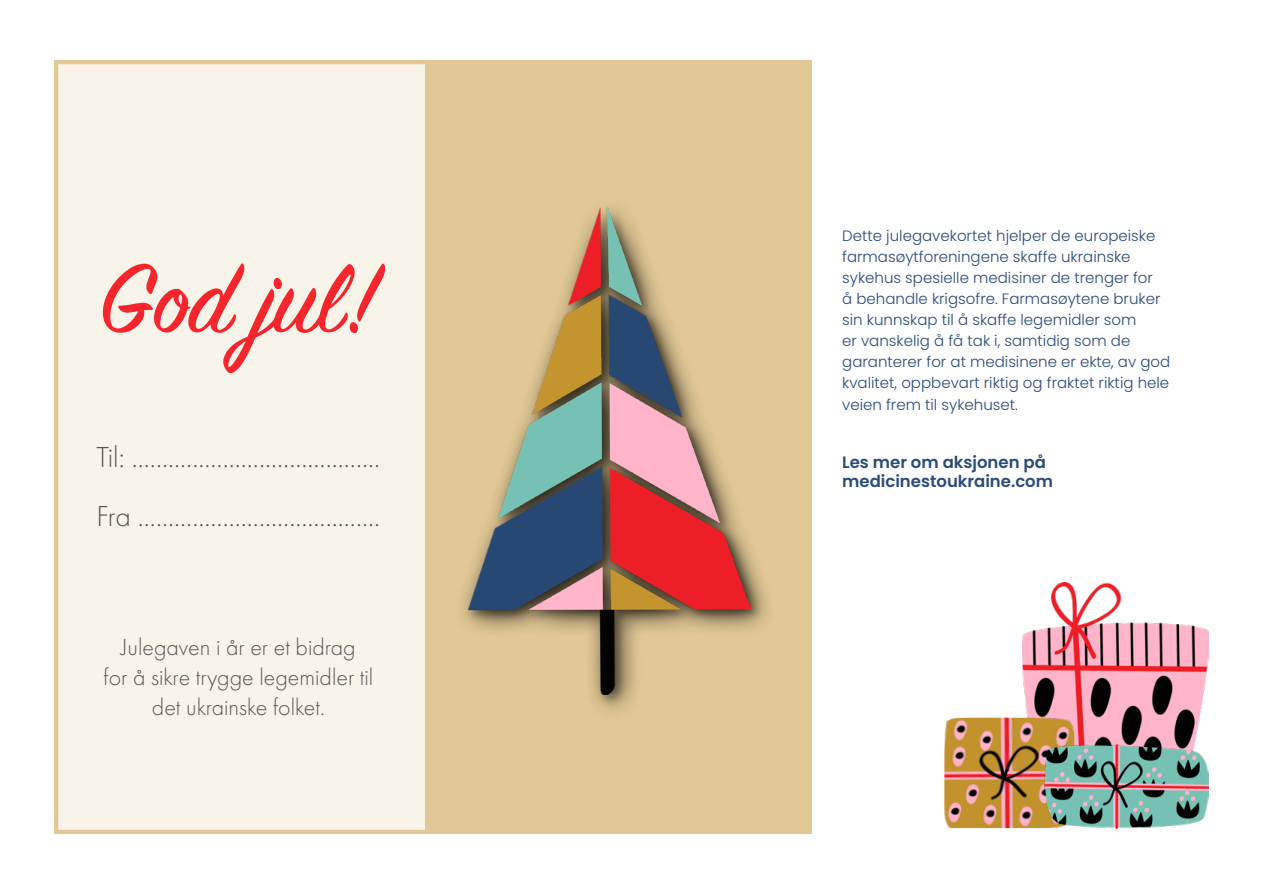
<style>
.page{position:relative;width:1263px;height:893px;background:#fff}
.page>*{position:absolute;margin:0;border:0;box-sizing:border-box;transform-origin:0 0}
.t1{font:108px "Sign Painter House Script";color:#f6262c}
.t2{font:300 30px/58.5px "Futura PT";letter-spacing:-.02em;color:#585454}
.t3{font:300 24px/30px "Futura PT";color:#585454;text-align:center}
.t4{font:600 16.5px/19.8px "Poppins";color:#294b75}
.t5{font:300 15px/21px "Poppins";color:#294b75}
</style>
<div class="page">
<div style="left:54px;top:60px;width:758px;height:774px;background:#f9f4ea;border:4px solid #e1c895"></div>
<div style="left:425px;top:63px;width:385px;height:768px;background:#e1c895"></div>
<div style="left:465px;top:205px;width:296px;height:500px;background:#000;opacity:.36"></div>
<img style="left:469px;top:207px;width:282px;height:488px">
<img style="left:1022px;top:583px;width:187px;height:162px">
<img style="left:944px;top:718px;width:130px;height:110px">
<img style="left:1044px;top:745px;width:165px;height:83px">
<h1 class="t1" style="left:99px;top:233px;width:279px">God jul!</h1>
<h2 class="t2" style="left:97px;top:428px;width:285px">Til: .........................................<br>Fra ........................................</h2>
<h3 class="t3" style="left:104px;top:632px;width:271px">Julegaven i år er et bidrag<br>for å sikre trygge legemidler til det ukrainske folket.</h3>
<p class="t5" style="left:842px;top:225px;width:330px">Dette julegavekortet hjelper de europeiske farmasøytforeningene skaffe ukrainske sykehus spesielle medisiner de trenger for<br>å behandle krigsofre. Farmasøytene bruker sin kunnskap til å skaffe legemidler som<br>er vanskelig å få tak i, samtidig som de garanterer for at medisinene er ekte, av god kvalitet, oppbevart riktig og fraktet riktig hele</p>
<p class="t5" style="left:842px;top:394px;width:177px">veien frem til sykehuset.</p>
<p class="t4" style="left:842px;top:452px;width:212px">Les mer om aksjonen på medicinestoukraine.com</p>
</div>
